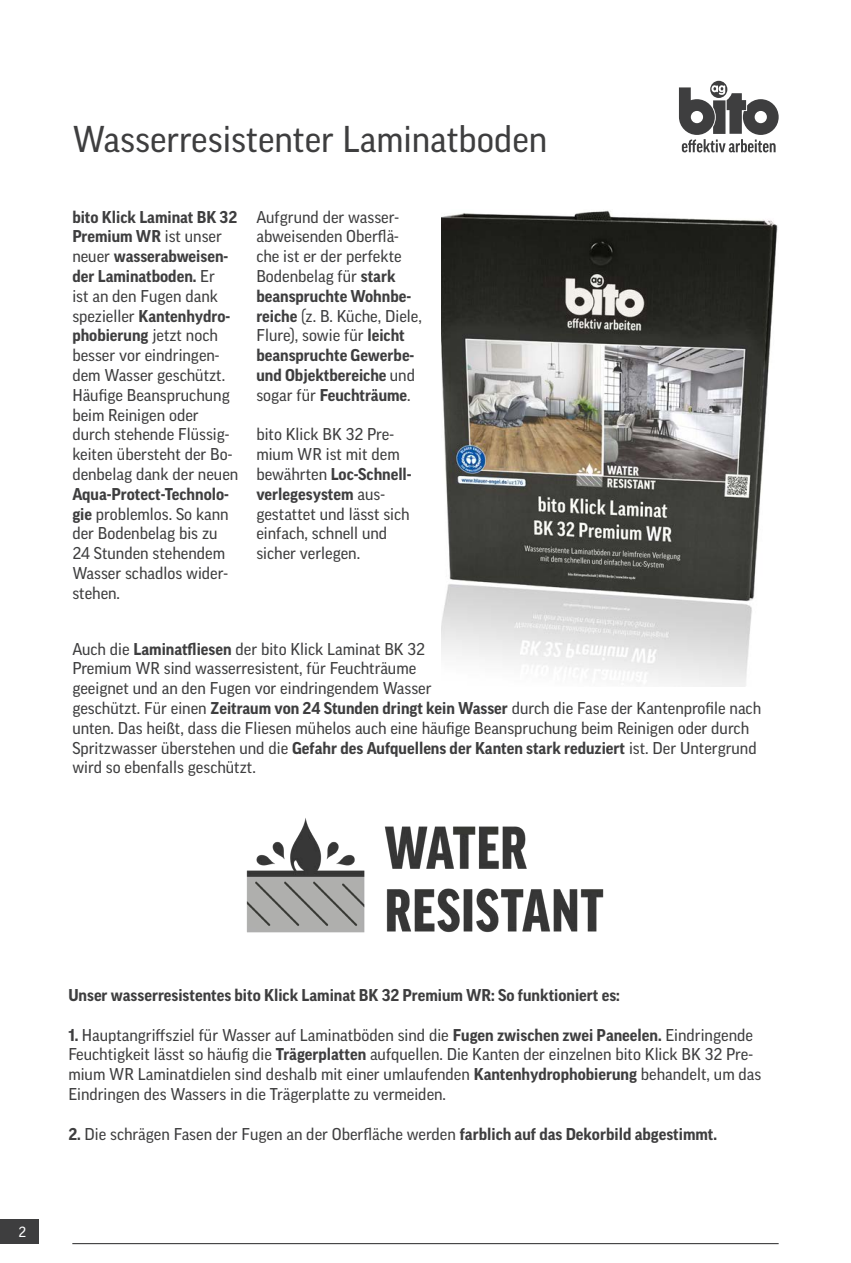
<style>
.page{position:relative;width:851px;height:1263px;background:#fff}
.page>*{position:absolute;margin:0;border:0;box-sizing:border-box;transform-origin:0 0}
.t1{font:36px "Good Pro";color:#3e3e3f}
.t2{font:16.5px/19.8px "Good Pro";color:#3e3e3f}
.t3{font:700 16.5px "Good Pro";color:#3e3e3f}
.t4{font:14.25px "Good Pro";color:#fff}
.s1{font-weight:700}
</style>
<div class="page">
<img style="left:441px;top:210px;width:337px;height:476px">
<img style="left:246px;top:818px;width:358px;height:115px">
<svg style="left:678px;top:81px;width:100px;height:71px"></svg>
<div style="left:0;top:1219px;width:39px;height:25px;background:#3e3e3f"></div>
<hr style="left:72px;top:1243px;width:706px;height:1px;background:#3e3e3f">
<p class="t1" style="left:72px;top:119px;width:476px">Wasserresistenter Laminatboden</p>
<p class="t2" style="left:72px;top:207px;width:167px"><span class="s1">bito Klick Laminat BK 32<br>Premium WR</span> ist unser neuer <span class="s1">wasserabweisen&shy;der Laminatboden.</span> Er<br>ist an den Fugen dank spezieller <span class="s1">Kantenhydro&shy;phobierung</span> jetzt noch besser vor eindringen&shy;dem Wasser geschützt.<br>Häufige Beanspruchung beim Reinigen oder durch stehende Flüssig&shy;keiten übersteht der Bo&shy;denbelag dank der neuen<br><span class="s1">Aqua-Protect-Technolo&shy;gie</span> problemlos. So kann der Bodenbelag bis zu<br>24 Stunden stehendem<br>Wasser schadlos wider&shy;stehen.</p>
<p class="t2" style="left:256px;top:207px;width:167px">Aufgrund der wasser&shy;abweisenden Oberflä&shy;che ist er der perfekte<br>Bodenbelag für <span class="s1">stark beanspruchte Wohnbe&shy;reiche</span> (z. B. Küche, Diele,<br>Flure), sowie für <span class="s1">leicht beanspruchte Gewerbe&shy;und Objektbereiche</span> und sogar für <span class="s1">Feuchträume</span>.</p>
<p class="t2" style="left:256px;top:425px;width:157px">bito Klick BK 32 Pre&shy;mium WR ist mit dem bewährten <span class="s1">Loc-Schnell&shy;verlegesystem</span> aus&shy;gestattet und lässt sich einfach, schnell und sicher verlegen.</p>
<p class="t2" style="left:72px;top:639px;width:690px">Auch die <span class="s1">Laminatfliesen</span> der bito Klick Laminat BK 32<br>Premium WR sind wasserresistent, für Feuchträume<br>geeignet und an den Fugen vor eindringendem Wasser<br>geschützt. Für einen <span class="s1">Zeitraum von 24 Stunden dringt kein Wasser</span> durch die Fase der Kantenprofile nach unten. Das heißt, dass die Fliesen mühelos auch eine häufige Beanspruchung beim Reinigen oder durch Spritzwasser überstehen und die <span class="s1">Gefahr des Aufquellens der Kanten stark reduziert</span> ist. Der Untergrund wird so ebenfalls geschützt.</p>
<p class="t4" style="left:19px;top:1224px;width:9px">2</p>
<p class="t3" style="left:68px;top:986px;width:553px">Unser wasserresistentes bito Klick Laminat BK 32 Premium WR: So funktioniert es:</p>
<p class="t2" style="left:68px;top:1025px;width:694px"><span class="s1">1.</span> Hauptangriffsziel für Wasser auf Laminatböden sind die <span class="s1">Fugen zwischen zwei Paneelen.</span> Eindringende Feuchtigkeit lässt so häufig die <span class="s1">Trägerplatten</span> aufquellen. Die Kanten der einzelnen bito Klick BK 32 Pre&shy;mium WR Laminatdielen sind deshalb mit einer umlaufenden <span class="s1">Kantenhydrophobierung</span> behandelt, um das Eindringen des Wassers in die Trägerplatte zu vermeiden.</p>
<p class="t2" style="left:68px;top:1124px;width:650px"><span class="s1">2.</span> Die schrägen Fasen der Fugen an der Oberfläche werden <span class="s1">farblich auf das Dekorbild abgestimmt.</span></p>
</div>
